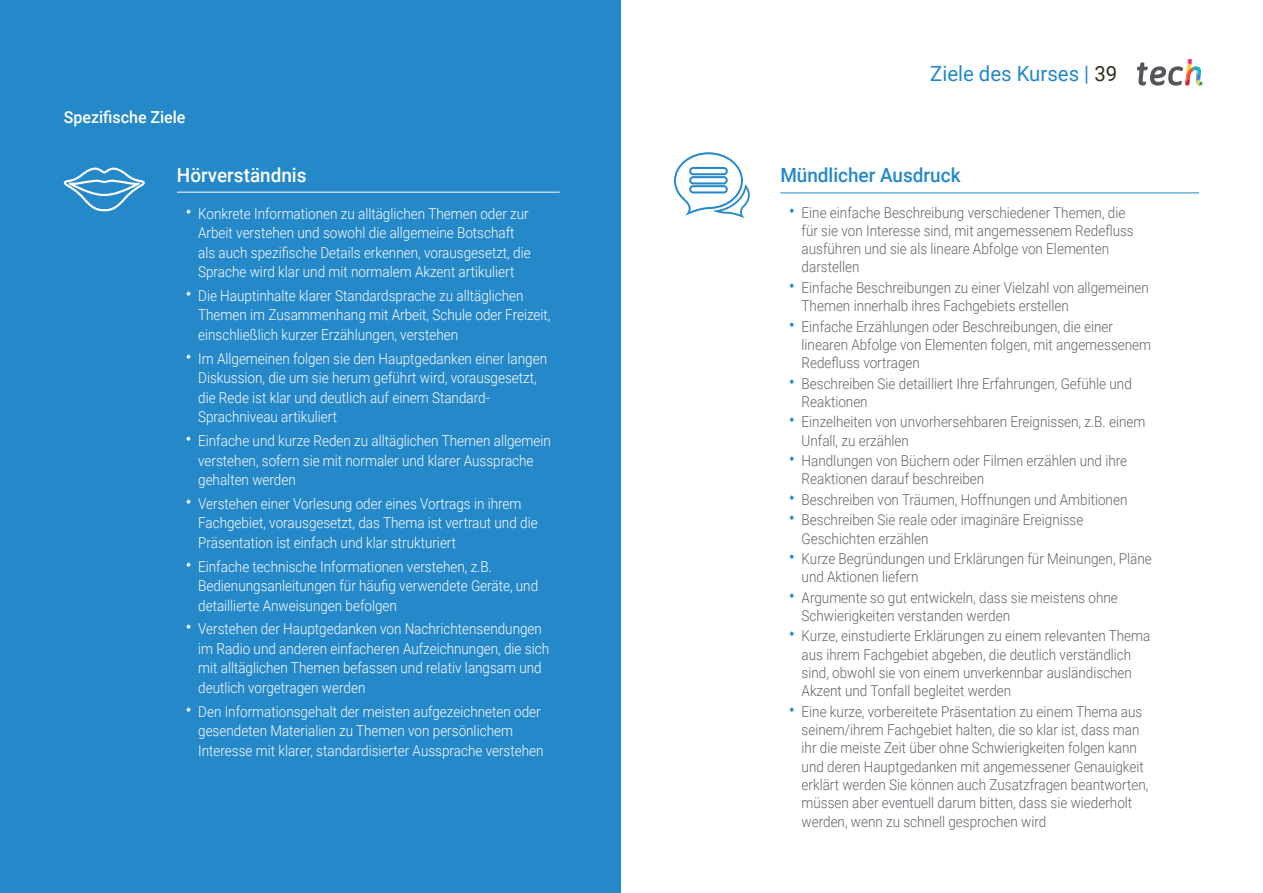
<style>
.page{position:relative;width:1263px;height:893px;background:#fff}
.page>*{position:absolute;margin:0;border:0;box-sizing:border-box;transform-origin:0 0}
.t1{font:21px "Roboto";color:#2488c9}
.t2{font:500 19.5px "Roboto";color:#2488c9}
.t3{font:500 19.5px "Roboto";color:#fff}
.t4{font:500 16.5px "Roboto";color:#fff}
.t5{font:300 15px/18.3px "Roboto";color:#61646a;scale:.9 1}
.t6{font:300 15px/19.5px "Roboto";color:#fff;scale:.9 1}
.s1{color:#312e20}
</style>
<div class="page">
<svg style="left:1137px;top:59px;width:65px;height:27px"></svg>
<div style="left:0;top:0;width:621px;height:893px;background:#2488c9"></div>
<svg style="left:64px;top:168px;width:81px;height:43px"></svg>
<svg style="left:674px;top:152px;width:76px;height:66px"></svg>
<hr style="left:177px;top:192px;width:383px;height:1px;background:#fff">
<hr style="left:780px;top:193px;width:419px;height:1px;background:#2488c9">
<p class="t4" style="left:64px;top:106px;width:123px">Spezifische Ziele</p>
<h2 class="t3" style="left:177px;top:162px;width:131px">Hörverständnis</h2>
<p class="t6" style="left:198px;top:203px;width:371px">Konkrete Informationen zu alltäglichen Themen oder zur Arbeit verstehen und sowohl die allgemeine Botschaft als auch spezifische Details erkennen, vorausgesetzt, die Sprache wird klar und mit normalem Akzent artikuliert</p>
<p class="t6" style="left:198px;top:285px;width:393px">Die Hauptinhalte klarer Standardsprache zu alltäglichen<br>Themen im Zusammenhang mit Arbeit, Schule oder Freizeit, einschließlich kurzer Erzählungen, verstehen</p>
<p class="t6" style="left:198px;top:348px;width:389px">Im Allgemeinen folgen sie den Hauptgedanken einer langen Diskussion, die um sie herum geführt wird, vorausgesetzt, die Rede ist klar und deutlich auf einem Standard-Sprachniveau artikuliert</p>
<p class="t6" style="left:198px;top:430px;width:393px">Einfache und kurze Reden zu alltäglichen Themen allgemein verstehen, sofern sie mit normaler und klarer Aussprache gehalten werden</p>
<p class="t6" style="left:198px;top:493px;width:379px">Verstehen einer Vorlesung oder eines Vortrags in ihrem<br>Fachgebiet, vorausgesetzt, das Thema ist vertraut und die<br>Präsentation ist einfach und klar strukturiert</p>
<p class="t6" style="left:198px;top:556px;width:379px">Einfache technische Informationen verstehen, z.B.<br>Bedienungsanleitungen für häufig verwendete Geräte, und detaillierte Anweisungen befolgen</p>
<p class="t6" style="left:198px;top:619px;width:391px">Verstehen der Hauptgedanken von Nachrichtensendungen im Radio und anderen einfacheren Aufzeichnungen, die sich mit alltäglichen Themen befassen und relativ langsam und deutlich vorgetragen werden</p>
<p class="t6" style="left:198px;top:701px;width:385px">Den Informationsgehalt der meisten aufgezeichneten oder gesendeten Materialien zu Themen von persönlichem<br>Interesse mit klarer, standardisierter Aussprache verstehen</p>
<h1 class="t1" style="left:930px;top:59px;width:189px">Ziele des Kurses | <span class="s1">39</span></h1>
<h2 class="t2" style="left:780px;top:162px;width:182px">Mündlicher Ausdruck</h2>
<p class="t5" style="left:801px;top:202px;width:371px">Eine einfache Beschreibung verschiedener Themen, die für sie von Interesse sind, mit angemessenem Redefluss ausführen und sie als lineare Abfolge von Elementen darstellen</p>
<p class="t5" style="left:801px;top:278px;width:387px">Einfache Beschreibungen zu einer Vielzahl von allgemeinen<br>Themen innerhalb ihres Fachgebiets erstellen</p>
<p class="t5" style="left:801px;top:317px;width:390px">Einfache Erzählungen oder Beschreibungen, die einer linearen Abfolge von Elementen folgen, mit angemessenem<br>Redefluss vortragen</p>
<p class="t5" style="left:801px;top:374px;width:368px">Beschreiben Sie detailliert Ihre Erfahrungen, Gefühle und<br>Reaktionen</p>
<p class="t5" style="left:801px;top:412px;width:383px">Einzelheiten von unvorhersehbaren Ereignissen, z.B. einem<br>Unfall, zu erzählen</p>
<p class="t5" style="left:801px;top:451px;width:363px">Handlungen von Büchern oder Filmen erzählen und ihre<br>Reaktionen darauf beschreiben</p>
<p class="t5" style="left:801px;top:489px;width:363px;line-height:20.4px">Beschreiben von Träumen, Hoffnungen und Ambitionen<br>Beschreiben Sie reale oder imaginäre Ereignisse</p>
<p class="t5" style="left:801px;top:527px;width:391px;line-height:20.4px">Geschichten erzählen<br>Kurze Begründungen und Erklärungen für Meinungen, Pläne</p>
<p class="t5" style="left:801px;top:566px;width:353px;line-height:20.4px">und Aktionen liefern<br>Argumente so gut entwickeln, dass sie meistens ohne</p>
<p class="t5" style="left:801px;top:605px;width:389px;line-height:20.4px">Schwierigkeiten verstanden werden<br>Kurze, einstudierte Erklärungen zu einem relevanten Thema</p>
<p class="t5" style="left:801px;top:645px;width:369px;text-align:justify">aus ihrem Fachgebiet abgeben, die deutlich verständlich sind, obwohl sie von einem unverkennbar ausländischen Akzent und Tonfall begleitet werden</p>
<p class="t5" style="left:801px;top:702px;width:387px">Eine kurze, vorbereitete Präsentation zu einem Thema aus seinem/ihrem Fachgebiet halten, die so klar ist, dass man ihr die meiste Zeit über ohne Schwierigkeiten folgen kann und deren Hauptgedanken mit angemessener Genauigkeit erklärt werden Sie können auch Zusatzfragen beantworten, müssen aber eventuell darum bitten, dass sie wiederholt werden, wenn zu schnell gesprochen wird</p>
</div>
